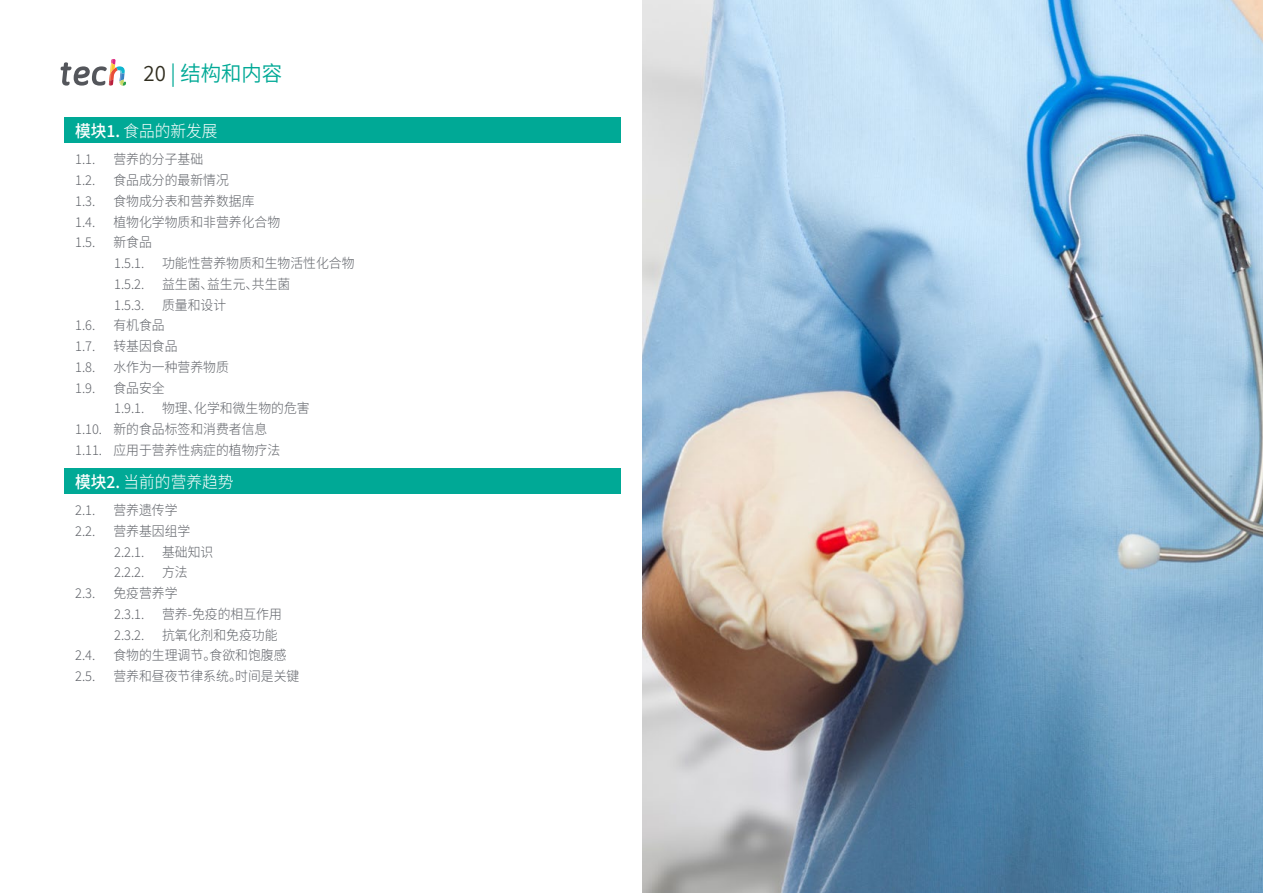
<style>
.page{position:relative;width:1263px;height:893px;background:#fff}
.page>*{position:absolute;margin:0;border:0;box-sizing:border-box;transform-origin:0 0}
.t1{font:21px "Source Han Sans CN";color:#00a996}
.t2{font:300 16.5px "Source Han Sans CN";color:#fff;scale:.95 1}
.t3{font:300 13.5px/20.7px "Source Han Sans CN";color:#61646a;scale:.95 1}
.s1{color:#312e20}
.s2{font-weight:500}
</style>
<div class="page">
<img style="left:642px;top:0;width:621px;height:893px">
<svg style="left:61px;top:59px;width:65px;height:27px"></svg>
<div style="left:64px;top:118px;width:557px;height:25px;background:#00a996"></div>
<div style="left:64px;top:468px;width:557px;height:26px;background:#00a996"></div>
<h1 class="t1" style="left:144px;top:61px;width:140px"><span class="s1">20</span> | 结构和内容</h1>
<p class="t2" style="left:75px;top:122px;width:151px"><span class="s2">模块1.</span> 食品的新发展</p>
<p class="t3" style="left:75px;top:149px;width:23px">1.1.</p>
<p class="t3" style="left:113px;top:149px;width:96px">营养的分子基础</p>
<p class="t3" style="left:75px;top:170px;width:23px">1.2.</p>
<p class="t3" style="left:113px;top:170px;width:123px">食品成分的最新情况</p>
<p class="t3" style="left:75px;top:191px;width:23px">1.3.</p>
<p class="t3" style="left:113px;top:191px;width:150px">食物成分表和营养数据库</p>
<p class="t3" style="left:75px;top:212px;width:23px">1.4.</p>
<p class="t3" style="left:113px;top:212px;width:177px">植物化学物质和非营养化合物</p>
<p class="t3" style="left:75px;top:232px;width:23px">1.5.</p>
<p class="t3" style="left:113px;top:232px;width:42px">新食品<br>1.5.1.</p>
<p class="t3" style="left:162px;top:253px;width:204px">功能性营养物质和生物活性化合物</p>
<p class="t3" style="left:114px;top:274px;width:33px">1.5.2.</p>
<p class="t3" style="left:162px;top:274px;width:136px">益生菌、益生元、共生菌</p>
<p class="t3" style="left:114px;top:295px;width:33px">1.5.3.</p>
<p class="t3" style="left:162px;top:295px;width:69px">质量和设计</p>
<p class="t3" style="left:75px;top:315px;width:23px">1.6.</p>
<p class="t3" style="left:113px;top:315px;width:55px">有机食品</p>
<p class="t3" style="left:75px;top:336px;width:23px">1.7.</p>
<p class="t3" style="left:113px;top:336px;width:69px">转基因食品</p>
<p class="t3" style="left:75px;top:357px;width:23px">1.8.</p>
<p class="t3" style="left:113px;top:357px;width:123px">水作为一种营养物质</p>
<p class="t3" style="left:75px;top:378px;width:23px">1.9.</p>
<p class="t3" style="left:113px;top:378px;width:55px">食品安全<br>1.9.1.</p>
<p class="t3" style="left:75px;top:398px;width:248px;text-indent:87px">物理、化学和微生物的危害<br>1.10. 新的食品标签和消费者信息<br>1.11. 应用于营养性病症的植物疗法</p>
<p class="t2" style="left:75px;top:473px;width:168px"><span class="s2">模块2.</span> 当前的营养趋势</p>
<p class="t3" style="left:75px;top:500px;width:23px">2.1.</p>
<p class="t3" style="left:113px;top:500px;width:69px">营养遗传学</p>
<p class="t3" style="left:75px;top:521px;width:23px">2.2.</p>
<p class="t3" style="left:113px;top:521px;width:82px">营养基因组学<br>2.2.1.</p>
<p class="t3" style="left:162px;top:542px;width:56px">基础知识</p>
<p class="t3" style="left:114px;top:562px;width:33px">2.2.2.</p>
<p class="t3" style="left:162px;top:562px;width:28px">方法</p>
<p class="t3" style="left:75px;top:583px;width:23px">2.3.</p>
<p class="t3" style="left:113px;top:583px;width:69px">免疫营养学<br>2.3.1.</p>
<p class="t3" style="left:162px;top:604px;width:127px">营养-免疫的相互作用</p>
<p class="t3" style="left:114px;top:625px;width:33px">2.3.2.</p>
<p class="t3" style="left:162px;top:625px;width:123px">抗氧化剂和免疫功能</p>
<p class="t3" style="left:75px;top:645px;width:23px">2.4.</p>
<p class="t3" style="left:113px;top:645px;width:184px">食物的生理调节。食欲和饱腹感</p>
<p class="t3" style="left:75px;top:666px;width:23px">2.5.</p>
<p class="t3" style="left:113px;top:666px;width:197px">营养和昼夜节律系统。时间是关键</p>
</div>
